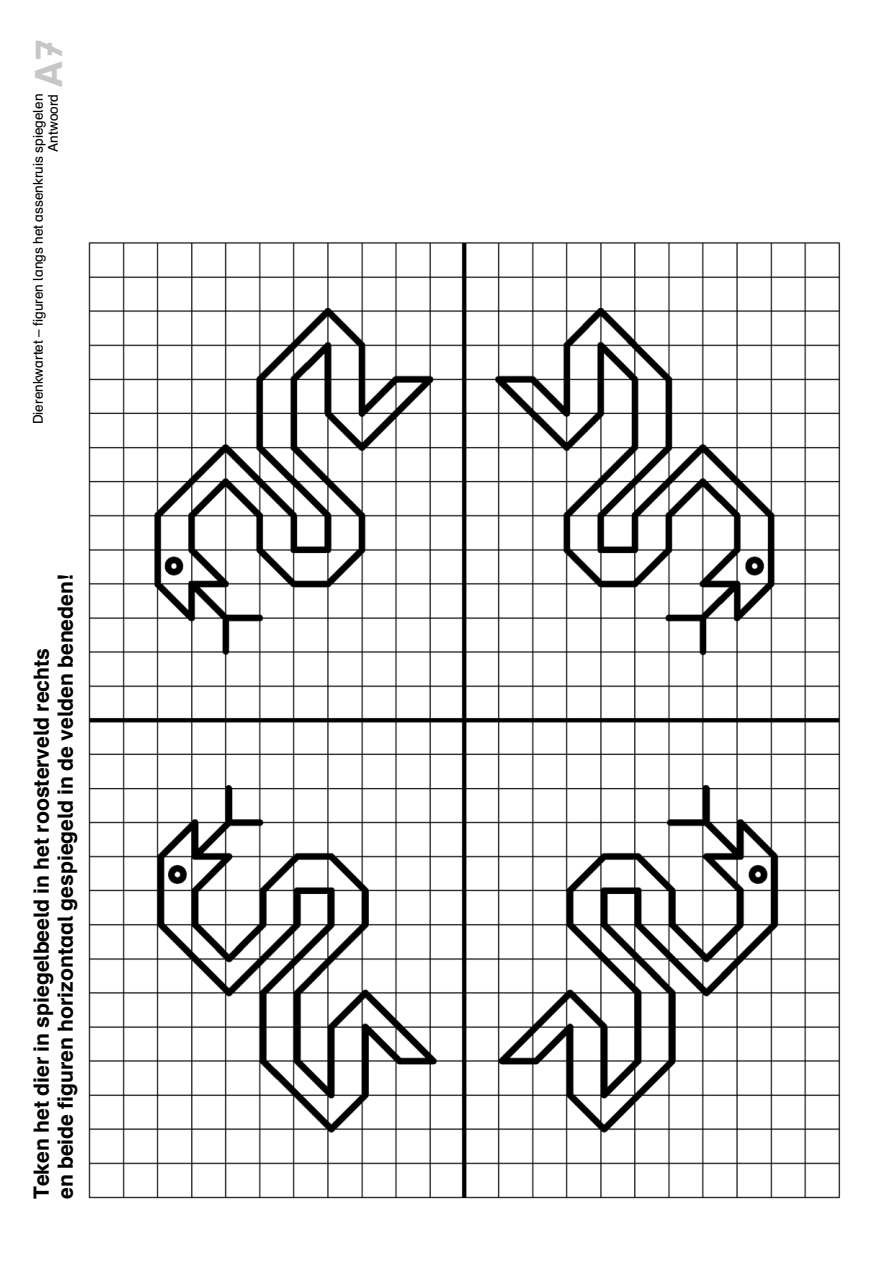
<style>
.page{position:relative;width:893px;height:1263px;background:#fff}
.page>*{position:absolute;margin:0;border:0;box-sizing:border-box;transform-origin:0 0}
.t1{font:700 37.5px "Mathebuch MD";color:#c6c7c8}
.t2{font:700 21px/24px "Mathebuch MD";color:#000}
.t3{font:13.5px/15px "Mathebuch MD";color:#000;text-align:right}
</style>
<div class="page">
<img style="left:88px;top:242px;width:753px;height:957px">
<h1 class="t1" style="left:25px;top:88px;width:50px;rotate:-90deg">A7</h1>
<p class="t3" style="left:30px;top:424px;width:332px;rotate:-90deg">Dierenkwartet – figuren langs het assenkruis spiegelen<br>Antwoord</p>
<p class="t2" style="left:29px;top:1199px;width:626px;rotate:-90deg">Teken het dier in spiegelbeeld in het roosterveld rechts<br>en beide figuren horizontaal gespiegeld in de velden beneden!</p>
</div>
